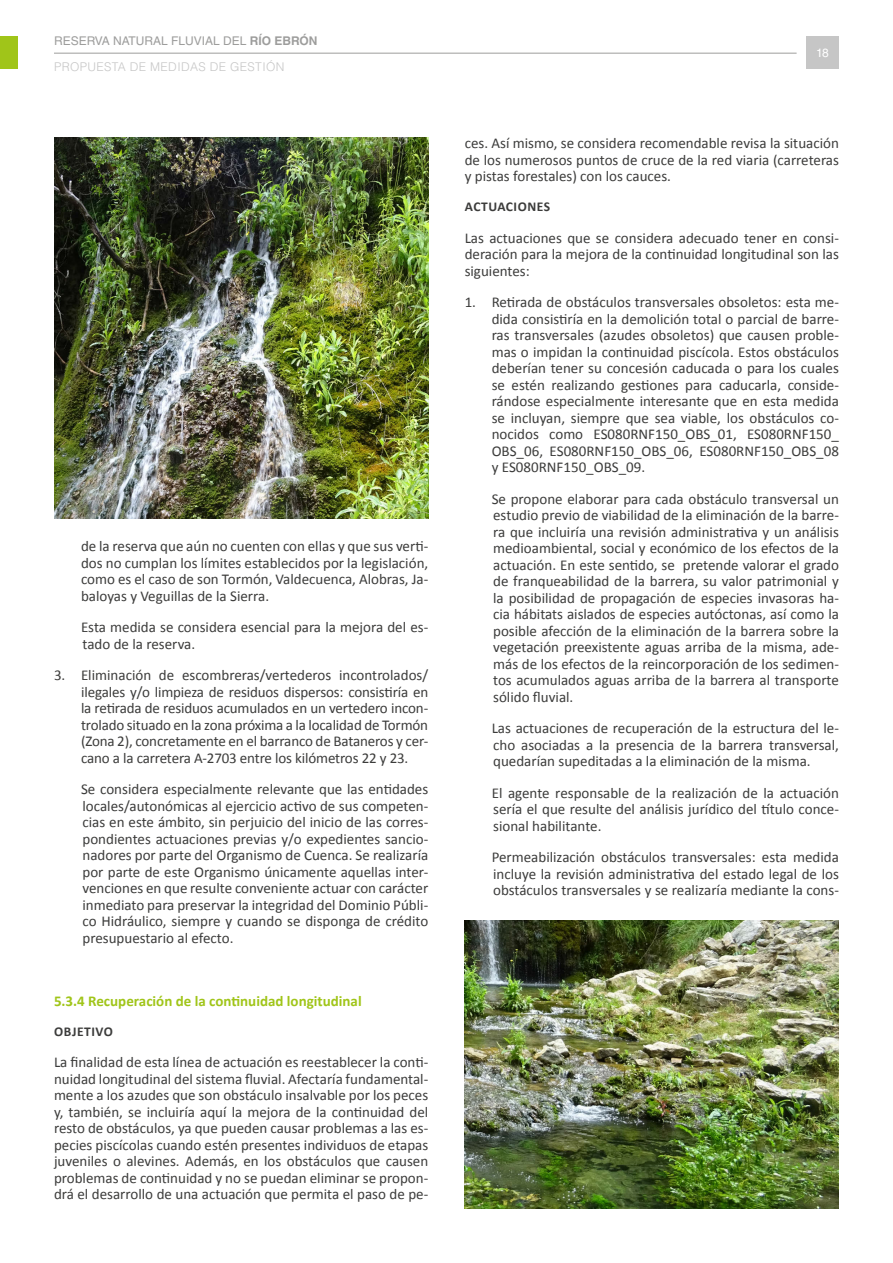
<style>
.page{position:relative;width:893px;height:1263px;background:#fff}
.page>*{position:absolute;margin:0;border:0;box-sizing:border-box;transform-origin:0 0}
.Texto_sin_viñetas{font:15px/16.5px "Calibri";color:#3c3c3b;text-align:justify}
.Texto{font:15px/16.5px "Calibri";color:#3c3c3b;text-align:justify}
._1_1_1Subapartado{font:700 15px "Calibri";color:#a0c519}
.Nivel4{font:700 13.5px "Calibri";letter-spacing:.04em;color:#3c3c3b}
.t1{font:300 12px/26px "Helvetica LT Std";letter-spacing:.03em;color:#c6c6c6}
.t2{font:12px "Helvetica LT Std";color:#fff}
.s1{font-weight:400;color:#9d9d9c}
.s2{font-weight:700;color:#9d9d9c}
</style>
<div class="page">
<hr style="left:54px;top:53px;width:743px;height:1px;background:#9d9d9c">
<div style="left:0;top:36px;width:18px;height:33px;background:#a0c519"></div>
<div style="left:806px;top:36px;width:33px;height:33px;background:#c6c6c6"></div>
<img style="left:54px;top:137px;width:374px;height:382px">
<img style="left:465px;top:921px;width:374px;height:288px">
<p class="t1" style="left:54px;top:27px;width:265px"><span class="s1">RESERVA NATURAL FLUVIAL DEL</span> <span class="s2">RÍO EBRÓN<br></span>PROPUESTA DE MEDIDAS DE GESTIÓN</p>
<p class="Texto_sin_viñetas" style="left:81px;top:538px;width:349px">de la reserva que aún no cuenten con ellas y que sus verti&shy;dos no cumplan los límites establecidos por la legislación, como es el caso de son Tormón, Valdecuenca, Alobras, Ja&shy;baloyas y Veguillas de la Sierra.</p>
<p class="Texto_sin_viñetas" style="left:81px;top:619px;width:349px">Esta medida se considera esencial para la mejora del es&shy;tado de la reserva.</p>
<p class="Texto_sin_viñetas" style="left:81px;top:667px;width:349px;text-indent:-27px">3. Eliminación de escombreras/vertederos incontrolados/ ilegales y/o limpieza de residuos dispersos: consistiría en la retirada de residuos acumulados en un vertedero incon&shy;trolado situado en la zona próxima a la localidad de Tormón (Zona 2), concretamente en el barranco de Bataneros y cer&shy;cano a la carretera A-2703 entre los kilómetros 22 y 23.</p>
<p class="Texto_sin_viñetas" style="left:81px;top:781px;width:349px">Se considera especialmente relevante que las entidades locales/autonómicas al ejercicio activo de sus competen&shy;cias en este ámbito, sin perjuicio del inicio de las corres&shy;pondientes actuaciones previas y/o expedientes sancio&shy;nadores por parte del Organismo de Cuenca. Se realizaría por parte de este Organismo únicamente aquellas inter&shy;venciones en que resulte conveniente actuar con carácter inmediato para preservar la integridad del Dominio Públi&shy;co Hidráulico, siempre y cuando se disponga de crédito presupuestario al efecto.</p>
<p class="_1_1_1Subapartado" style="left:54px;top:990px;width:309px">5.3.4 Recuperación de la continuidad longitudinal</p>
<p class="Nivel4" style="left:54px;top:1022px;width:60px">OBJETIVO</p>
<p class="Texto" style="left:54px;top:1053px;width:376px">La finalidad de esta línea de actuación es reestablecer la conti&shy;nuidad longitudinal del sistema fluvial. Afectaría fundamental&shy;mente a los azudes que son obstáculo insalvable por los peces y, también, se incluiría aquí la mejora de la continuidad del resto de obstáculos, ya que pueden causar problemas a las es&shy;pecies piscícolas cuando estén presentes individuos de etapas juveniles o alevines. Además, en los obstáculos que causen problemas de continuidad y no se puedan eliminar se propon&shy;drá el desarrollo de una actuación que permita el paso de pe-</p>
<p class="t2" style="left:816px;top:46px;width:14px">18</p>
<p class="Texto" style="left:465px;top:135px;width:376px">ces. Así mismo, se considera recomendable revisa la situación de los numerosos puntos de cruce de la red viaria (carreteras y pistas forestales) con los cauces.</p>
<p class="Nivel4" style="left:465px;top:197px;width:87px">ACTUACIONES</p>
<p class="Texto" style="left:465px;top:229px;width:376px">Las actuaciones que se considera adecuado tener en consi&shy;deración para la mejora de la continuidad longitudinal son las siguientes:</p>
<p class="Texto_sin_viñetas" style="left:492px;top:294px;width:349px;text-indent:-27px">1. Retirada de obstáculos transversales obsoletos: esta me&shy;dida consistiría en la demolición total o parcial de barre&shy;ras transversales (azudes obsoletos) que causen proble&shy;mas o impidan la continuidad piscícola. Estos obstáculos deberían tener su concesión caducada o para los cuales se estén realizando gestiones para caducarla, conside&shy;rándose especialmente interesante que en esta medida se incluyan, siempre que sea viable, los obstáculos co&shy;nocidos como ES080RNF150_OBS_01, ES080RNF150_ OBS_06, ES080RNF150_OBS_06, ES080RNF150_OBS_08 y ES080RNF150_OBS_09.</p>
<p class="Texto_sin_viñetas" style="left:492px;top:490px;width:349px">Se propone elaborar para cada obstáculo transversal un estudio previo de viabilidad de la eliminación de la barre&shy;ra que incluiría una revisión administrativa y un análisis medioambiental, social y económico de los efectos de la actuación. En este sentido, se pretende valorar el grado de franqueabilidad de la barrera, su valor patrimonial y la posibilidad de propagación de especies invasoras ha&shy;cia hábitats aislados de especies autóctonas, así como la posible afección de la eliminación de la barrera sobre la vegetación preexistente aguas arriba de la misma, ade&shy;más de los efectos de la reincorporación de los sedimen&shy;tos acumulados aguas arriba de la barrera al transporte sólido fluvial.</p>
<p class="Texto_sin_viñetas" style="left:492px;top:720px;width:349px">Las actuaciones de recuperación de la estructura del le&shy;cho asociadas a la presencia de la barrera transversal, quedarían supeditadas a la eliminación de la misma.</p>
<p class="Texto_sin_viñetas" style="left:492px;top:784px;width:349px">El agente responsable de la realización de la actuación sería el que resulte del análisis jurídico del título conce&shy;sional habilitante.</p>
<p class="Texto_sin_viñetas" style="left:492px;top:849px;width:349px">Permeabilización obstáculos transversales: esta medida incluye la revisión administrativa del estado legal de los obstáculos transversales y se realizaría mediante la cons-</p>
</div>
